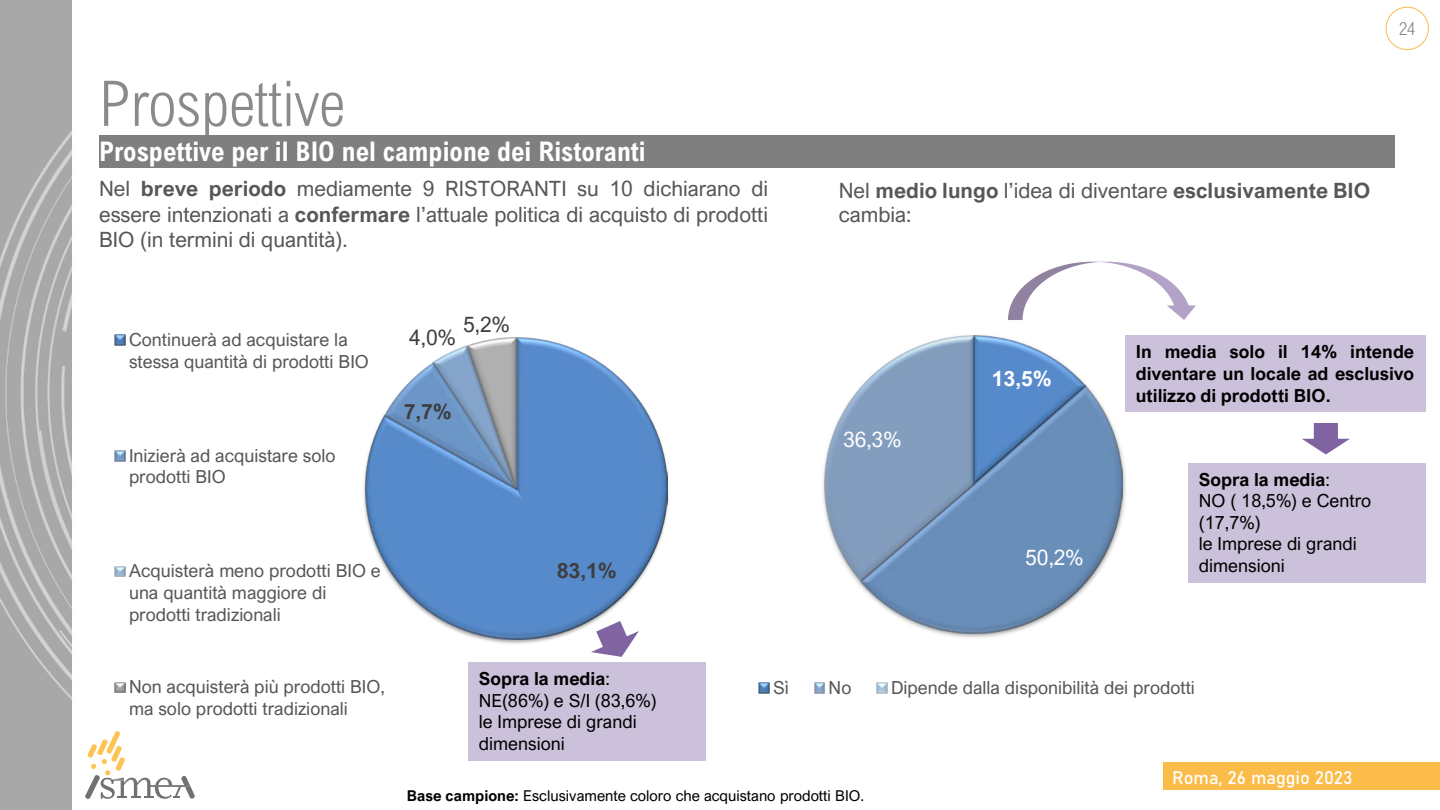
<style>
.page{position:relative;width:1440px;height:810px;background:#fff}
.page>*{position:absolute;margin:0;border:0;box-sizing:border-box;transform-origin:0 0}
.t1{font:300 63px "Arial Nova Cond";color:#8a898c}
.t2{font:700 27px "Arial Nova Cond";color:#fff}
.t3{font:21px/25.2px "Arial Nova";color:#575757;text-align:justify}
.t4{font:21px "Arial Nova";color:#fff}
.t5{font:700 21px "Arial Nova";color:#3e3e3e}
.t6{font:21px "Arial Nova";color:#3e3e3e}
.t7{font:700 21px "Arial Nova";color:#fff}
.t8{font:18px/21.8px "Arial Nova";color:#575757}
.t9{font:700 18px/21.6px "Arial Nova";color:#000;text-align:justify}
.t10{font:18px/21.6px "Arial Nova";color:#000}
.t11{font:18px "Bahnschrift";color:#fff}
.t12{font:300 18px "Arial Nova Cond";color:#7f7f7f}
.t13{font:15px "Arial Nova";color:#000}
.s1{font-weight:700}
.s2{font-weight:400}
</style>
<div class="page">
<img style="left:86px;top:790px;width:2px;height:8px">
<svg style="left:88px;top:731px;width:107px;height:68px"></svg>
<svg style="left:1385px;top:6px;width:44px;height:45px"></svg>
<img style="left:0;top:0;width:73px;height:810px">
<div style="left:99px;top:135px;width:1296px;height:33px;background:#7f7f7f"></div>
<div style="left:1164px;top:762px;width:276px;height:28px;background:#fbbc4a"></div>
<div style="left:1125px;top:336px;width:300px;height:76px;background:#ccc1da"></div>
<div style="left:1188px;top:463px;width:237px;height:120px;background:#ccc1da"></div>
<svg style="left:1008px;top:262px;width:188px;height:58px"></svg>
<img style="left:365px;top:338px;width:302px;height:302px">
<img style="left:384px;top:363px;width:49px;height:126px">
<img style="left:433px;top:346px;width:34px;height:143px">
<img style="left:467px;top:338px;width:50px;height:151px">
<svg style="left:114px;top:335px;width:11px;height:10px"></svg>
<svg style="left:114px;top:450px;width:11px;height:11px"></svg>
<svg style="left:114px;top:566px;width:11px;height:11px"></svg>
<svg style="left:114px;top:682px;width:11px;height:11px"></svg>
<div style="left:468px;top:662px;width:237px;height:98px;background:#ccc1da"></div>
<img style="left:937px;top:385px;width:189px;height:253px">
<img style="left:974px;top:335px;width:112px;height:51px">
<img style="left:861px;top:386px;width:261px;height:247px">
<img style="left:825px;top:335px;width:149px;height:246px">
<svg style="left:759px;top:683px;width:10px;height:10px"></svg>
<svg style="left:814px;top:683px;width:11px;height:10px"></svg>
<svg style="left:876px;top:683px;width:11px;height:10px"></svg>
<svg style="left:1302px;top:423px;width:48px;height:31px"></svg>
<svg style="left:591px;top:621px;width:48px;height:36px"></svg>
<h2 class="t1" style="left:99px;top:65px;width:247px">Prospettive</h2>
<p class="t2" style="left:99px;top:135px;width:548px">Prospettive per il BIO nel campione dei Ristoranti</p>
<p class="t3" style="left:99px;top:176px;width:671px">Nel <span class="s1">breve periodo</span> mediamente 9 RISTORANTI su 10 dichiarano di essere intenzionati a <span class="s1">confermare</span> l’attuale politica di acquisto di prodotti BIO (in termini di quantità).</p>
<p class="t8" style="left:129px;top:329px;width:241px">Continuerà ad acquistare la stessa quantità di prodotti BIO</p>
<p class="t8" style="left:129px;top:444px;width:208px">Inizierà ad acquistare solo prodotti BIO</p>
<p class="t6" style="left:409px;top:326px;width:48px">4,0%</p>
<p class="t6" style="left:463px;top:312px;width:48px">5,2%</p>
<p class="t5" style="left:404px;top:399px;width:49px">7,7%</p>
<p class="t8" style="left:129px;top:560px;width:253px">Acquisterà meno prodotti BIO e una quantità maggiore di prodotti tradizionali</p>
<p class="t5" style="left:557px;top:559px;width:61px">83,1%</p>
<p class="t12" style="left:1399px;top:18px;width:18px">24</p>
<p class="t3" style="left:839px;top:178px;width:533px;line-height:24.5px">Nel <span class="s1">medio lungo</span> l’idea di diventare <span class="s1">esclusivamente BIO </span>cambia:</p>
<p class="t4" style="left:843px;top:428px;width:60px">36,3%</p>
<p class="t7" style="left:992px;top:366px;width:61px">13,5%</p>
<p class="t4" style="left:1025px;top:546px;width:60px">50,2%</p>
<p class="t9" style="left:1136px;top:341px;width:280px">In media solo il 14% intende diventare un locale ad esclusivo utilizzo di prodotti BIO.</p>
<p class="t9" style="left:1199px;top:468px;width:133px">Sopra la media<span class="s2">:</span></p>
<p class="t10" style="left:1199px;top:490px;width:174px">NO ( 18,5%) e Centro (17,7%)</p>
<p class="t10" style="left:1199px;top:533px;width:159px">le Imprese di grandi dimensioni</p>
<p class="t8" style="left:129px;top:676px;width:257px">Non acquisterà più prodotti BIO, ma solo prodotti tradizionali</p>
<p class="t9" style="left:479px;top:668px;width:133px">Sopra la media<span class="s2">:</span></p>
<p class="t10" style="left:479px;top:689px;width:180px">NE(86%) e S/I (83,6%)</p>
<p class="t10" style="left:479px;top:711px;width:159px">le Imprese di grandi dimensioni</p>
<p class="t8" style="left:773px;top:677px;width:17px">Sì</p>
<p class="t8" style="left:829px;top:677px;width:24px">No</p>
<p class="t8" style="left:891px;top:677px;width:305px">Dipende dalla disponibilità dei prodotti</p>
<p class="t11" style="left:1172px;top:764px;width:182px">Roma, 26 maggio 2023</p>
<p class="t13" style="left:407px;top:787px;width:459px"><span class="s1">Base campione:</span> Esclusivamente coloro che acquistano prodotti BIO.</p>
</div>
